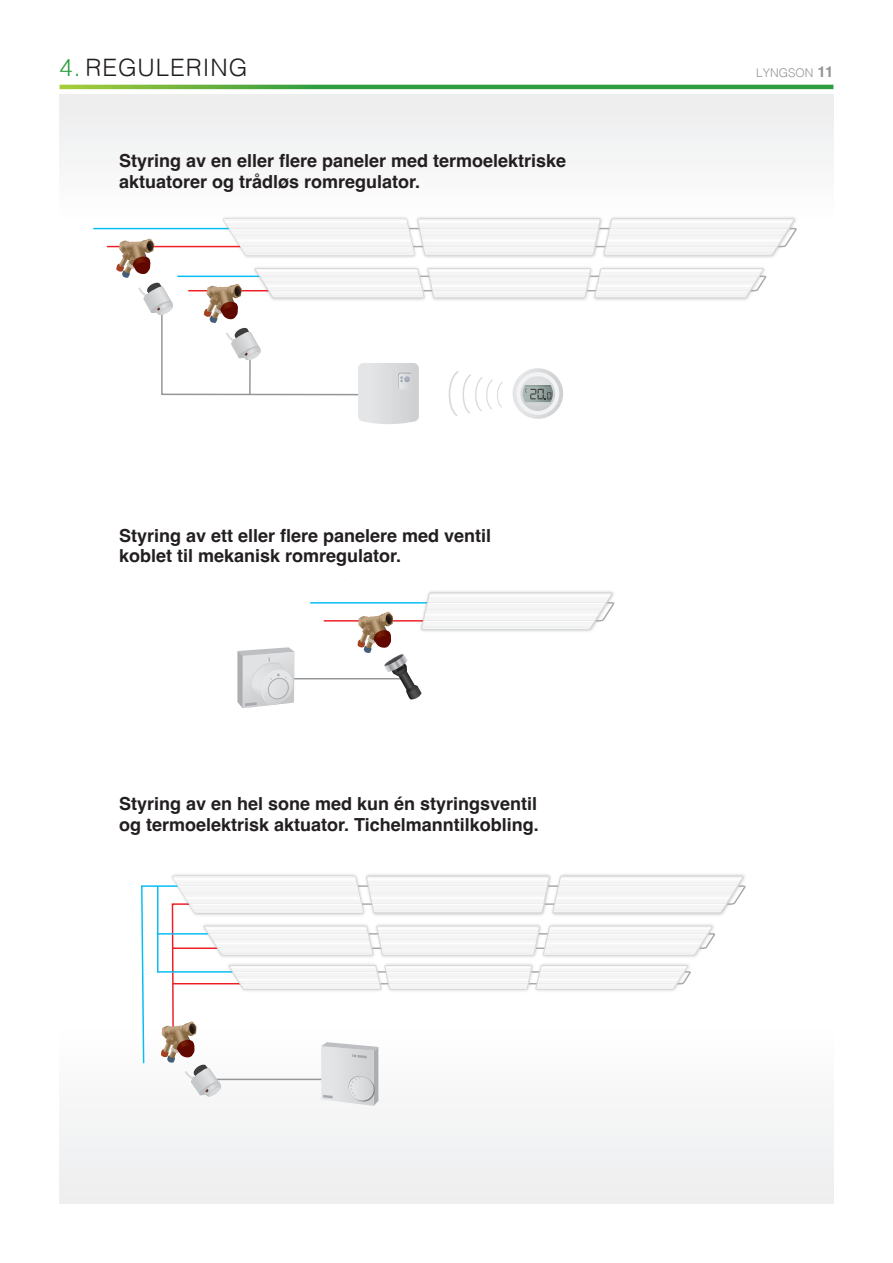
<style>
.page{position:relative;width:893px;height:1263px;background:#fff}
.page>*{position:absolute;margin:0;border:0;box-sizing:border-box;transform-origin:0 0}
.Övervinjett{font:300 24px "Helvetica";letter-spacing:.04em;color:#231f20}
.Mellis_12_13_5_BOLD{font:700 18px/20.2px "Helvetica";color:#231f20}
.Pagina{font:300 12px "Helvetica";color:#939598}
.s1{color:#2f9e40}
.s2{font-weight:700;font-size:15px}
</style>
<div class="page">
<div style="left:60px;top:1026px;width:773px;height:177px;background:#f2f3f4"></div>
<div style="left:60px;top:94px;width:773px;height:203px;background:#f5f5f6"></div>
<svg style="left:60px;top:85px;width:773px;height:4px;background:#43a53f"></svg>
<hr style="left:107px;top:246px;width:220px;height:1px;background:#ee1d23">
<hr style="left:94px;top:228px;width:225px;height:1px;background:#04bdf2">
<svg style="left:116px;top:218px;width:681px;height:206px"></svg>
<hr style="left:324px;top:620px;width:259px;height:1px;background:#ee1d23">
<hr style="left:311px;top:602px;width:264px;height:1px;background:#04bdf2">
<hr style="left:289px;top:678px;width:115px;height:1px;background:#939598">
<svg style="left:237px;top:647px;width:58px;height:61px;background:#d7d8da"></svg>
<svg style="left:357px;top:592px;width:258px;height:108px"></svg>
<svg style="left:140px;top:875px;width:607px;height:231px"></svg>
<p class="Övervinjett" style="left:60px;top:47px;width:189px"><span class="s1">4.</span> REGULERING</p>
<p class="Pagina" style="left:756px;top:62px;width:79px">LYNGSON <span class="s2">11</span></p>
<p class="Mellis_12_13_5_BOLD" style="left:119px;top:153px;width:449px">Styring av en eller flere paneler med termoelektriske aktuatorer og trådløs romregulator.</p>
<p class="Mellis_12_13_5_BOLD" style="left:119px;top:527px;width:374px">Styring av ett eller flere panelere med ventil koblet til mekanisk romregulator.</p>
<p class="Mellis_12_13_5_BOLD" style="left:119px;top:796px;width:421px">Styring av en hel sone med kun én styringsventil og termoelektrisk aktuator. Tichelmanntilkobling.</p>
</div>
